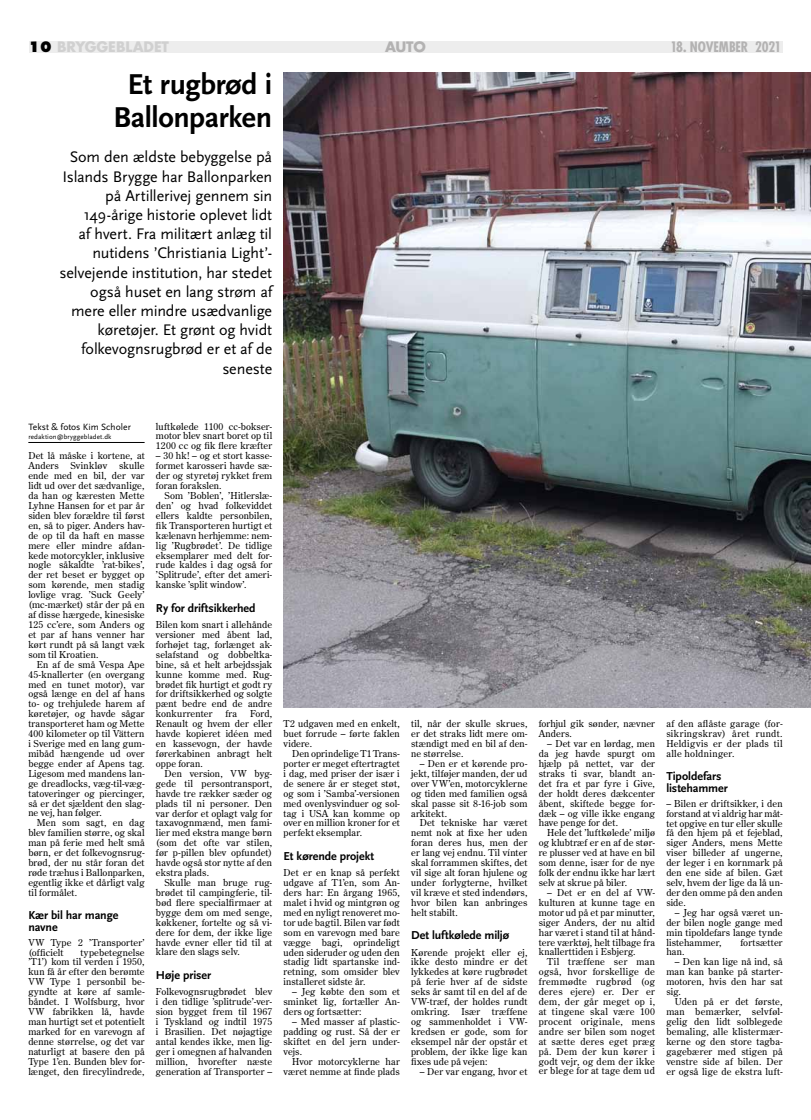
<style>
.page{position:relative;width:811px;height:1120px;background:#fff}
.page>*{position:absolute;margin:0;border:0;box-sizing:border-box;transform-origin:0 0}
.t1{font:700 30px/33px "Scala Sans";letter-spacing:-.015em;color:#000;text-align:center}
.t2{font:16px/19.2px "Scala Sans";letter-spacing:-.01em;color:#000;text-align:right}
.t3{font:700 condensed 14px "Futura";letter-spacing:-.01em;color:#b3b2b2}
.t4{font:700 14px "Futura";letter-spacing:-.005em;color:#d0d0d0}
.t5{font:700 14px "Futura";color:#b3b2b2}
.t6{font:700 12px/12px "Scala Sans";letter-spacing:-.005em;color:#000}
.t7{font:9.5px/9.9px "Century Old Style Std";letter-spacing:.01em;color:#000;text-align:justify}
.t8{font:9.5px "Scala Sans";letter-spacing:.005em;color:#000}
.t9{font:7px "Scala Sans";letter-spacing:.015em;color:#000}
.s1{font-weight:800;color:#000}
</style>
<div class="page">
<div style="left:29px;top:41px;width:753px;height:11px;background:#ededed"></div>
<hr style="left:28px;top:442px;width:117px;height:1px;background:#000">
<img style="left:283px;top:72px;width:528px;height:635px">
<h3 class="t4" style="left:28px;top:38px;width:142px"><span class="s1">10</span> BRYGGEBLADET</h3>
<h3 class="t5" style="left:385px;top:38px;width:42px">Auto</h3>
<h3 class="t3" style="left:670px;top:38px;width:113px">18. NOVEMBER 2021</h3>
<h1 class="t1" style="left:113px;top:69px;width:160px">Et rugbrød i<br>Ballonparken</h1>
<p class="t2" style="left:60px;top:148px;width:214px">Som den ældste bebyggelse på<br>Islands Brygge har Ballonparken på Artillerivej gennem sin<br>149-årige historie oplevet lidt<br>af hvert. Fra militært anlæg til nutidens ’Christiania Light’- selvejende institution, har stedet også huset en lang strøm af mere eller mindre usædvanlige køretøjer. Et grønt og hvidt folkevognsrugbrød er et af de seneste</p>
<p class="t8" style="left:28px;top:421px;width:104px">Tekst &amp; fotos Kim Scholer</p>
<p class="t9" style="left:28px;top:433px;width:85px">redaktion@bryggebladet.dk</p>
<p class="t7" style="left:28px;top:451px;width:118px">Det lå måske i kortene, at Anders Svinkløv skulle ende med en bil, der var lidt ud over det sædvanlige, da han og kæresten Mette Lyhne Hansen for et par år siden blev forældre til først en, så to piger. Anders hav&shy;de op til da haft en masse mere eller mindre afdan&shy;kede motorcykler, inklusive nogle såkaldte ’rat-bikes’, der ret beset er bygget op som kørende, men stadig lovlige vrag. ’Suck Geely’ (mc-mærket) står der på en af disse hærgede, kinesiske 125 cc’ere, som Anders og et par af hans venner har kørt rundt på så langt væk som til Kroatien.</p>
<p class="t7" style="left:28px;top:659px;width:118px;text-indent:9px">En af de små Vespa Ape 45-knallerter (en overgang med en tunet motor), var også længe en del af hans to- og trehjulede harem af køretøjer, og havde sågar transporteret ham og Mette 400 kilometer op til Vättern i Sverige med en lang gum&shy;mibåd hængende ud over begge ender af Apens tag.<br>Ligesom med mandens lan&shy;ge dreadlocks, væg-til-væg&shy;tatoveringer og piercinger, så er det sjældent den slag&shy;ne vej, han følger.</p>
<p class="t7" style="left:28px;top:818px;width:118px;text-indent:9px">Men som sagt, en dag blev familien større, og skal man på ferie med helt små børn, er det folkevognsrug&shy;brød, der nu står foran det røde træhus i Ballonparken, egentlig ikke et dårligt valg til formålet.</p>
<p class="t6" style="left:28px;top:910px;width:91px">Kær bil har mange navne</p>
<p class="t7" style="left:28px;top:937px;width:118px">VW Type 2 ’Transporter’ (officielt</p>
<p class="t7" style="left:28px;top:947px;width:118px;text-indent:52px">typebetegnelse ’T1’) kom til verden i 1950, kun få år efter den berømte VW Type 1 personbil be&shy;gyndte at køre af samle&shy;båndet. I Wolfsburg, hvor VW fabrikken lå, havde man hurtigt set et potentielt marked for en varevogn af denne størrelse, og det var naturligt at basere den på Type 1’en. Bunden blev for&shy;længet, den firecylindrede,</p>
<p class="t7" style="left:156px;top:421px;width:118px">luftkølede 1100 cc-bokser&shy;motor blev snart boret op til 1200 cc og fik flere kræfter</p>
<p class="t7" style="left:156px;top:451px;width:118px">– 30 hk! – og et stort kasse&shy;formet karosseri havde sæ&shy;der og styretøj rykket frem foran forakslen.</p>
<p class="t7" style="left:156px;top:490px;width:118px;text-indent:9px">Som ’Boblen’, ’Hitlerslæ&shy;den’ og hvad folkeviddet ellers kaldte personbilen, fik Transporteren hurtigt et kælenavn herhjemme: nem&shy;lig ’Rugbrødet’. De tidlige eksemplarer med delt for&shy;rude kaldes i dag også for ’Splitrude’, efter det ameri&shy;kanske ’split window’.</p>
<p class="t6" style="left:156px;top:602px;width:101px">Ry for driftsikkerhed</p>
<p class="t7" style="left:156px;top:619px;width:118px">Bilen kom snart i allehånde versioner med åbent lad, forhøjet tag, forlænget ak&shy;selafstand og dobbeltka&shy;bine, så et helt arbejdssjak kunne komme med. Rug&shy;brødet fik hurtigt et godt ry for driftsikkerhed og solgte pænt bedre end de andre konkurrenter</p>
<p class="t7" style="left:156px;top:709px;width:118px;text-indent:94px">Ford, Renault og hvem der eller havde kopieret idéen med en kassevogn, der havde førerkabinen anbragt helt oppe foran.</p>
<p class="t7" style="left:156px;top:768px;width:118px;text-indent:9px">Den version, VW byg&shy;gede til persontransport, havde tre rækker sæder og plads til ni personer. Den var derfor et oplagt valg for taxavognmænd, men fami&shy;lier med ekstra mange børn (som det ofte var stilen, før p-pillen blev opfundet) havde også stor nytte af den ekstra plads.</p>
<p class="t7" style="left:156px;top:877px;width:118px;text-indent:9px">Skulle man bruge rug&shy;brødet til campingferie, til&shy;bød flere specialfirmaer at bygge dem om med senge, køkkener, fortelte og så vi&shy;dere for dem, der ikke lige havde evner eller tid til at klare den slags selv.</p>
<p class="t6" style="left:156px;top:969px;width:57px">Høje priser</p>
<p class="t7" style="left:156px;top:986px;width:118px">Folkevognsrugbrødet blev i den tidlige ’splitrude’-ver&shy;sion bygget frem til 1967 i Tyskland og indtil 1975 i Brasilien. Det nøjagtige antal kendes ikke, men lig&shy;ger i omegnen af halvanden million, hvorefter næste generation af Transporter –</p>
<p class="t7" style="left:225px;top:709px;width:13px">fra</p>
<p class="t7" style="left:283px;top:719px;width:118px">T2 udgaven med en enkelt, buet forrude – førte faklen videre.</p>
<p class="t7" style="left:283px;top:748px;width:118px;text-indent:9px">Den oprindelige T1 Trans&shy;porter er meget eftertragtet i dag, med priser der især i de senere år er steget støt, og som i ’Samba’-versionen med ovenlysvinduer og sol&shy;tag i USA kan komme op over en million kroner for et perfekt eksemplar.</p>
<p class="t6" style="left:283px;top:850px;width:92px">Et kørende projekt</p>
<p class="t7" style="left:283px;top:867px;width:118px">Det er en knap så perfekt udgave af T1’en, som An&shy;ders har: En årgang 1965, malet i hvid og mintgrøn og med en nyligt renoveret mo&shy;tor ude bagtil. Bilen var født som en varevogn med bare vægge bagi, oprindeligt uden sideruder og uden den stadig lidt spartanske ind&shy;retning, som omsider blev installeret sidste år.</p>
<p class="t7" style="left:283px;top:986px;width:118px;text-indent:9px">– Jeg købte den som et sminket lig, fortæller An&shy;ders og fortsætter:</p>
<p class="t7" style="left:283px;top:1016px;width:118px;text-indent:9px">– Med masser af plastic&shy;padding og rust. Så der er skiftet en del jern under&shy;vejs.</p>
<p class="t7" style="left:283px;top:1056px;width:118px;text-align:right">Hvor motorcyklerne har været nemme at finde plads</p>
<p class="t7" style="left:411px;top:718px;width:118px">til, når der skulle skrues, er det straks lidt mere om&shy;stændigt med en bil af den&shy;ne størrelse.</p>
<p class="t7" style="left:411px;top:758px;width:118px;text-indent:9px">– Den er et kørende pro&shy;jekt, tilføjer manden, der ud over VW’en, motorcyklerne og tiden med familien også skal passe sit 8-16-job som arkitekt.</p>
<p class="t7" style="left:411px;top:818px;width:118px;text-indent:9px">Det tekniske har været nemt nok at fixe her uden foran deres hus, men der er lang vej endnu. Til vínter skal forrammen skiftes, det vil sige alt foran hjulene og under forlygterne, hvilket vil kræve et sted indendørs, hvor bilen kan anbringes helt stabilt.</p>
<p class="t6" style="left:411px;top:929px;width:100px">Det luftkølede miljø</p>
<p class="t7" style="left:411px;top:947px;width:118px">Kørende projekt eller ej, ikke desto mindre er det lykkedes at køre rugbrødet på ferie hver af de sidste seks år samt til en del af de VW-træf, der holdes rundt omkring. Især træffene og sammenholdet i VW&shy;kredsen er gode, som for eksempel når der opstår et problem, der ikke lige kan fixes ude på vejen:</p>
<p class="t7" style="left:420px;top:1066px;width:109px">– Der var engang, hvor et</p>
<p class="t7" style="left:539px;top:719px;width:118px">forhjul gik sønder, nævner<br>Anders.</p>
<p class="t7" style="left:539px;top:738px;width:118px;text-indent:9px">– Det var en lørdag, men da jeg havde spurgt om hjælp på nettet, var der straks ti svar, blandt an&shy;det fra et par fyre i Give, der holdt deres dækcenter åbent, skiftede begge for&shy;dæk – og ville ikke engang have penge for det.</p>
<p class="t7" style="left:539px;top:828px;width:118px;text-indent:9px">Hele det ’luftkølede’ miljø og klubtræf er en af de stør&shy;re plusser ved at have en bil som denne, især for de nye folk der endnu ikke har lært selv at skrue på biler.</p>
<p class="t7" style="left:539px;top:887px;width:118px;text-indent:9px">– Det er en del af VW&shy;kulturen at kunne tage en motor ud på et par minutter, siger Anders, der nu altid har været i stand til at hånd&shy;tere værktøj, helt tilbage fra knallerttiden i Esbjerg.</p>
<p class="t7" style="left:539px;top:957px;width:118px;text-indent:9px">Til træffene ser man også, hvor forskellige de fremmødte rugbrød (og deres ejere) er. Der er dem, der går meget op i, at tingene skal være 100 procent originale, mens andre ser bilen som noget at sætte deres eget præg på. Dem der kun kører i godt vejr, og dem der ikke er blege for at tage dem ud</p>
<p class="t7" style="left:666px;top:718px;width:118px">af den aflåste garage (for&shy;sikringskrav) året rundt.<br>Heldigvis er der plads til alle holdninger.</p>
<p class="t6" style="left:666px;top:771px;width:63px">Tipoldefars listehammer</p>
<p class="t7" style="left:666px;top:798px;width:118px">– Bilen er driftsikker, i den forstand at vi aldrig har måt&shy;tet opgive en tur eller skulle få den hjem på et fejeblad, siger Anders, mens Mette viser billeder af ungerne, der leger i en kornmark på den ene side af bilen. Gæt selv, hvem der lige da lå un&shy;der den omme på den anden side.</p>
<p class="t7" style="left:666px;top:907px;width:118px;text-indent:9px">– Jeg har også været un&shy;der bilen nogle gange med min tipoldefars lange tynde listehammer,</p>
<p class="t7" style="left:740px;top:937px;width:44px">fortsætter</p>
<p class="t7" style="left:666px;top:947px;width:20px">han.</p>
<p class="t7" style="left:666px;top:957px;width:118px;text-indent:9px">– Den kan lige nå ind, så man kan banke på starter&shy;motoren, hvis den har sat sig.</p>
<p class="t7" style="left:666px;top:996px;width:118px;text-indent:9px">Uden på er det første, man bemærker, selvføl&shy;gelig den lidt solblegede bemaling, alle klistermær&shy;kerne og den store tagba&shy;gagebærer med stigen på venstre side af bilen. Der er også lige de ekstra luft-</p>
</div>
